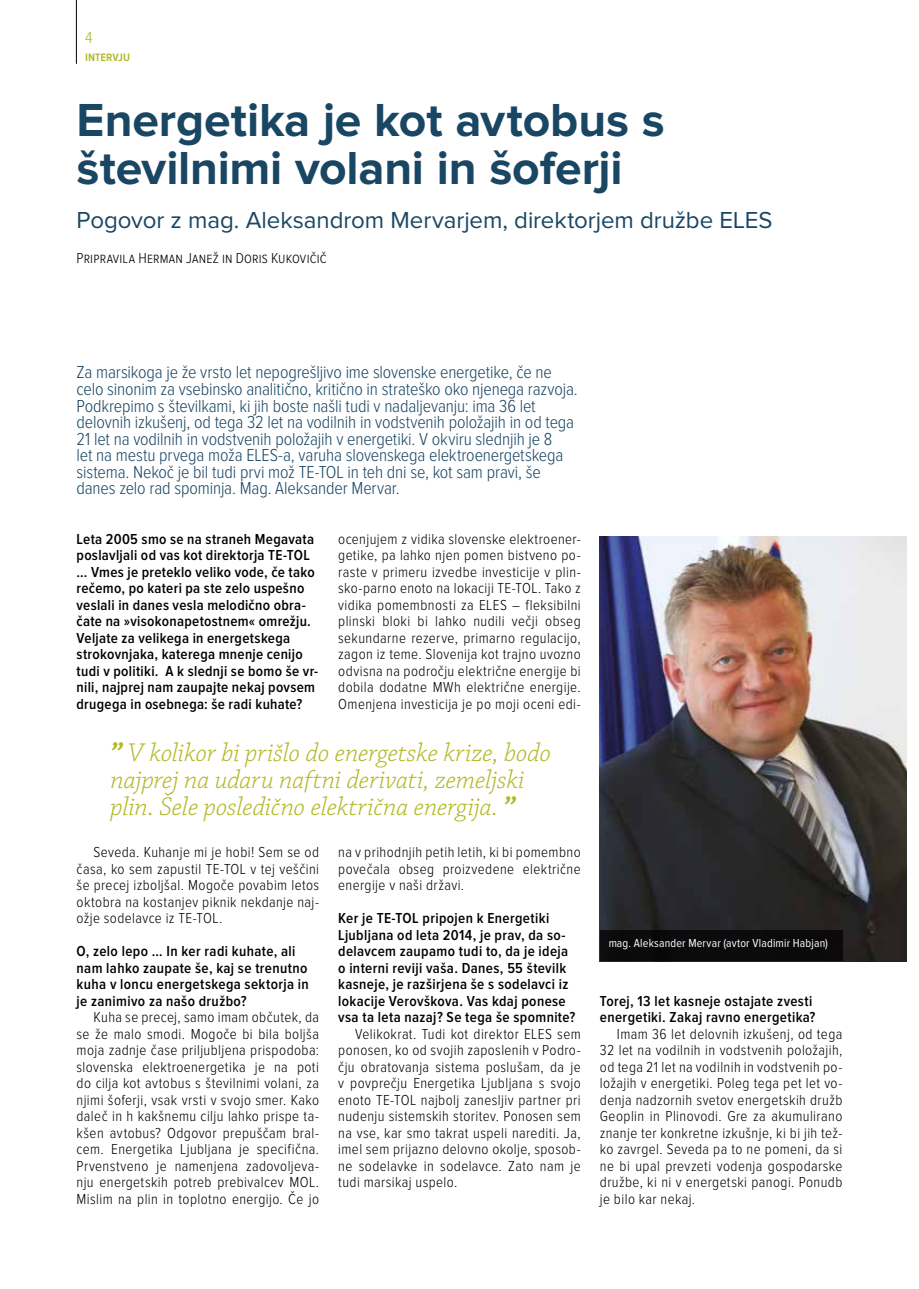
<style>
.page{position:relative;width:919px;height:1289px;background:#fff}
.page>*{position:absolute;margin:0;border:0;box-sizing:border-box;transform-origin:0 0}
.t1{font:700 48px/48px "Proxima Nova";letter-spacing:-.005em;color:#194663}
.t2{font:italic 300 27px/27px "Chaparral Pro";letter-spacing:-.005em;color:#b3b825}
.t3{font:24px "Proxima Nova";letter-spacing:-.005em;color:#194663}
.t4{font:300 18px/16.5px "Proxima Nova Cond";letter-spacing:-.01em;color:#194663}
.t5{font:300 16.5px "Proxima Nova Cond";color:#b3b825}
.t6{font:300 15px/16.5px "Proxima Nova Cond";letter-spacing:.025em;color:#000;text-align:justify}
.t7{font:600 15px/16.5px "Proxima Nova Cond";letter-spacing:.025em;color:#000}
.t8{font:600 13.5px "Proxima Nova Cond";color:#b3b825}
.t9{font:12px "Proxima Nova Cond";letter-spacing:.015em;color:#fff}
.s1{font-weight:700}
</style>
<div class="page">
<hr style="left:76px;top:0;width:1px;height:64px;background:#000">
<img style="left:600px;top:536px;width:306px;height:425px">
<div style="left:600px;top:930px;width:242px;height:30px;background:#0b0b0b"></div>
<p class="t5" style="left:85px;top:30px;width:9px">4</p>
<p class="t8" style="left:85px;top:51px;width:47px">intervju</p>
<h1 class="t1" style="left:77px;top:98px;width:589px">Energetika je kot avtobus s številnimi volani in šoferji</h1>
<h3 class="t3" style="left:77px;top:209px;width:697px">Pogovor z mag. Aleksandrom Mervarjem, direktorjem družbe ELES</h3>
<p class="t6" style="left:77px;top:250px;width:252px">Pripravila Herman Janež in Doris Kukovičič</p>
<p class="t4" style="left:77px;top:365px;width:502px">Za marsikoga je že vrsto let nepogrešljivo ime slovenske energetike, če ne celo sinonim za vsebinsko analitično, kritično in strateško oko njenega razvoja.<br>Podkrepimo s številkami, ki jih boste našli tudi v nadaljevanju: ima 36 let delovnih izkušenj, od tega 32 let na vodilnih in vodstvenih položajih in od tega 21 let na vodilnih in vodstvenih položajih v energetiki. V okviru slednjih je 8<br>let na mestu prvega moža ELES-a, varuha slovenskega elektroenergetskega sistema. Nekoč je bil tudi prvi mož TE-TOL in teh dni se, kot sam pravi, še danes zelo rad spominja. Mag. Aleksander Mervar.</p>
<p class="t7" style="left:77px;top:531px;width:243px">Leta 2005 smo se na straneh Megavata poslavljali od vas kot direktorja TE-TOL … Vmes je preteklo veliko vode, če tako rečemo, po kateri pa ste zelo uspešno veslali in danes vesla melodično obra&shy;čate na »visokonapetostnem« omrežju.<br>Veljate za velikega in energetskega strokovnjaka, katerega mnenje cenijo tudi v politiki. A k slednji se bomo še vr&shy;nili, najprej nam zaupajte nekaj povsem drugega in osebnega: še radi kuhate?</p>
<p class="t6" style="left:338px;top:531px;width:244px">ocenjujem z vidika slovenske elektroener&shy;getike, pa lahko njen pomen bistveno po&shy;raste v primeru izvedbe investicije v plin&shy;sko-parno enoto na lokaciji TE-TOL. Tako z vidika pomembnosti za ELES – fleksibilni plinski bloki bi lahko nudili večji obseg sekundarne rezerve, primarno regulacijo, zagon iz teme. Slovenija kot trajno uvozno odvisna na področju električne energije bi dobila dodatne MWh električne energije.<br>Omenjena investicija je po moji oceni edi-</p>
<h2 class="t2" style="left:111px;top:740px;width:442px"><span class="s1">”</span> V kolikor bi prišlo do energetske krize, bodo najprej na udaru naftni derivati, zemeljski plin. Šele posledično električna energija. <span class="s1">”</span></h2>
<p class="t6" style="left:77px;top:844px;width:244px;text-indent:17px">Seveda. Kuhanje mi je hobi! Sem se od časa, ko sem zapustil TE-TOL v tej veščini še precej izboljšal. Mogoče povabim letos oktobra na kostanjev piknik nekdanje naj&shy;ožje sodelavce iz TE-TOL.</p>
<p class="t7" style="left:77px;top:943px;width:234px">O, zelo lepo … In ker radi kuhate, ali nam lahko zaupate še, kaj se trenutno kuha v loncu energetskega sektorja in je zanimivo za našo družbo?</p>
<p class="t6" style="left:77px;top:1009px;width:244px;text-indent:17px">Kuha se precej, samo imam občutek, da se že malo smodi. Mogoče bi bila boljša moja zadnje čase priljubljena prispodoba: slovenska elektroenergetika je na poti do cilja kot avtobus s številnimi volani, za njimi šoferji, vsak vrsti v svojo smer. Kako daleč in h kakšnemu cilju lahko prispe ta&shy;kšen avtobus? Odgovor prepuščam bral&shy;cem. Energetika Ljubljana je specifična.<br>Prvenstveno je namenjena zadovoljeva&shy;nju energetskih potreb prebivalcev MOL.<br>Mislim na plin in toplotno energijo. Če jo</p>
<p class="t6" style="left:338px;top:844px;width:244px">na v prihodnjih petih letih, ki bi pomembno povečala obseg proizvedene električne energije v naši državi.</p>
<p class="t7" style="left:338px;top:910px;width:238px">Ker je TE-TOL pripojen k Energetiki Ljubljana od leta 2014, je prav, da so&shy;delavcem zaupamo tudi to, da je ideja o interni reviji vaša. Danes, 55 številk kasneje, je razširjena še s sodelavci iz lokacije Verovškova. Vas kdaj ponese vsa ta leta nazaj? Se tega še spomnite?</p>
<p class="t6" style="left:338px;top:1026px;width:244px;text-indent:17px">Velikokrat. Tudi kot direktor ELES sem ponosen, ko od svojih zaposlenih v Podro&shy;čju obratovanja sistema poslušam, da je v povprečju Energetika Ljubljana s svojo enoto TE-TOL najbolj zanesljiv partner pri nudenju sistemskih storitev. Ponosen sem na vse, kar smo takrat uspeli narediti. Ja, imel sem prijazno delovno okolje, sposob&shy;ne sodelavke in sodelavce. Zato nam je tudi marsikaj uspelo.</p>
<p class="t9" style="left:608px;top:937px;width:221px">mag. Aleksander Mervar (avtor Vladimir Habjan)</p>
<p class="t7" style="left:600px;top:993px;width:217px">Torej, 13 let kasneje ostajate zvesti energetiki. Zakaj ravno energetika?</p>
<p class="t6" style="left:600px;top:1026px;width:244px;text-indent:17px">Imam 36 let delovnih izkušenj, od tega 32 let na vodilnih in vodstvenih položajih, od tega 21 let na vodilnih in vodstvenih po&shy;ložajih v energetiki. Poleg tega pet let vo&shy;denja nadzornih svetov energetskih družb Geoplin in Plinovodi. Gre za akumulirano znanje ter konkretne izkušnje, ki bi jih tež&shy;ko zavrgel. Seveda pa to ne pomeni, da si ne bi upal prevzeti vodenja gospodarske družbe, ki ni v energetski panogi. Ponudb je bilo kar nekaj.</p>
</div>
